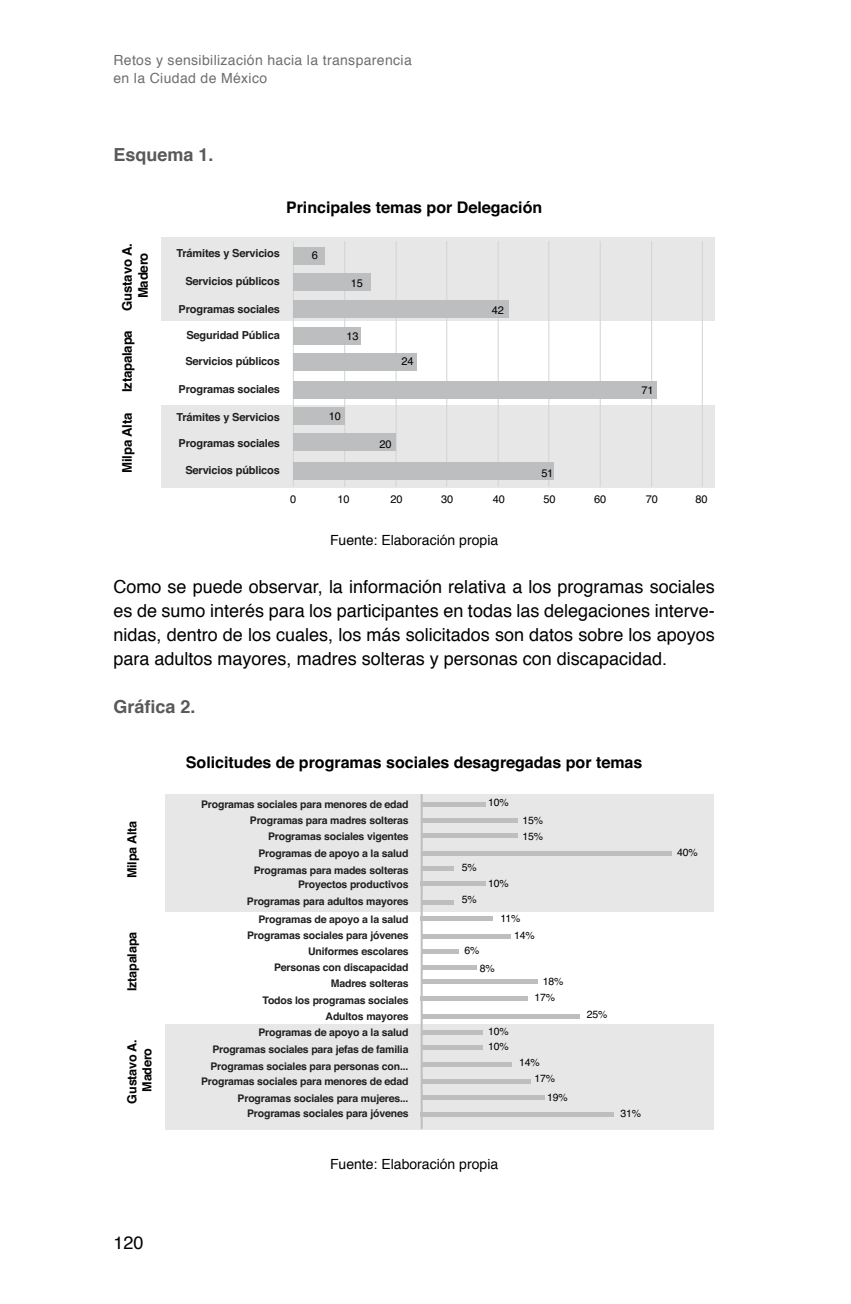
<style>
.page{position:relative;width:851px;height:1304px;background:#fff}
.page>*{position:absolute;margin:0;border:0;box-sizing:border-box;transform-origin:0 0}
.t1{font:18px/24px "Helvetica";color:#000;text-align:justify}
.t2{font:700 18px "Helvetica";color:#58595b}
.t3{font:700 16px "Helvetica";color:#010101}
.t4{font:14px/18px "Helvetica";letter-spacing:.025em;color:#6d6e71}
.t5{font:14px "Helvetica";color:#000}
.t6{font:700 13.2px/15.8px "Helvetica";letter-spacing:-.015em;color:#010101;text-align:center}
.t7{font:700 12.6px/15px "Helvetica";letter-spacing:-.015em;color:#010101;text-align:center}
.t8{font:700 11px "Helvetica";letter-spacing:-.015em;color:#231f20}
.t9{font:11px "Helvetica";letter-spacing:-.015em;color:#010101}
.t10{font:700 10.4px/16.8px "Helvetica";letter-spacing:-.015em;color:#231f20;text-align:right}
.t11{font:10.4px/14.6px "Helvetica";letter-spacing:-.015em;color:#010101}
</style>
<div class="page">
<div style="left:165px;top:794px;width:548px;height:117px;background:#e7e7e7"></div>
<div style="left:165px;top:1025px;width:548px;height:105px;background:#e7e7e7"></div>
<div style="left:421px;top:802px;width:64px;height:5px;background:#bdbec0"></div>
<div style="left:421px;top:866px;width:33px;height:5px;background:#bdbec0"></div>
<div style="left:421px;top:900px;width:33px;height:5px;background:#bdbec0"></div>
<hr style="left:421px;top:949px;width:37px;height:4px;background:#bdbec0">
<div style="left:421px;top:965px;width:55px;height:5px;background:#bdbec0"></div>
<div style="left:421px;top:996px;width:107px;height:5px;background:#bdbec0"></div>
<hr style="left:421px;top:979px;width:116px;height:4px;background:#bdbec0">
<div style="left:421px;top:1014px;width:158px;height:5px;background:#bdbec0"></div>
<div style="left:421px;top:916px;width:72px;height:5px;background:#bdbec0"></div>
<div style="left:421px;top:1030px;width:61px;height:5px;background:#bdbec0"></div>
<div style="left:421px;top:1045px;width:61px;height:5px;background:#bdbec0"></div>
<div style="left:421px;top:1062px;width:91px;height:5px;background:#bdbec0"></div>
<div style="left:421px;top:1079px;width:109px;height:5px;background:#bdbec0"></div>
<div style="left:421px;top:1095px;width:123px;height:5px;background:#bdbec0"></div>
<div style="left:421px;top:1112px;width:193px;height:5px;background:#bdbec0"></div>
<div style="left:421px;top:934px;width:89px;height:5px;background:#bdbec0"></div>
<div style="left:421px;top:881px;width:65px;height:5px;background:#bdbec0"></div>
<div style="left:421px;top:818px;width:96px;height:5px;background:#bdbec0"></div>
<div style="left:421px;top:833px;width:96px;height:5px;background:#bdbec0"></div>
<div style="left:421px;top:851px;width:250px;height:5px;background:#bdbec0"></div>
<hr style="left:420px;top:794px;width:2px;height:335px;background:#bdbec0">
<div style="left:160px;top:404px;width:554px;height:84px;background:#e7e7e7"></div>
<div style="left:160px;top:321px;width:554px;height:84px;background:#fff"></div>
<div style="left:160px;top:238px;width:554px;height:83px;background:#e7e7e7"></div>
<hr style="left:344px;top:241px;width:1px;height:246px;background:#d2d3d4">
<hr style="left:293px;top:241px;width:1px;height:246px;background:#d2d3d4">
<hr style="left:395px;top:241px;width:1px;height:246px;background:#d2d3d4">
<hr style="left:446px;top:241px;width:1px;height:246px;background:#d2d3d4">
<hr style="left:497px;top:241px;width:1px;height:246px;background:#d2d3d4">
<hr style="left:548px;top:241px;width:1px;height:246px;background:#d2d3d4">
<hr style="left:599px;top:241px;width:1px;height:246px;background:#d2d3d4">
<hr style="left:651px;top:241px;width:1px;height:246px;background:#d2d3d4">
<hr style="left:701px;top:241px;width:1px;height:246px;background:#d2d3d4">
<div style="left:293px;top:247px;width:32px;height:17px;background:#bdbec0"></div>
<div style="left:293px;top:328px;width:68px;height:17px;background:#bdbec0"></div>
<div style="left:293px;top:407px;width:51px;height:18px;background:#bdbec0"></div>
<div style="left:293px;top:274px;width:78px;height:17px;background:#bdbec0"></div>
<div style="left:293px;top:433px;width:103px;height:18px;background:#bdbec0"></div>
<div style="left:293px;top:353px;width:124px;height:18px;background:#bdbec0"></div>
<div style="left:293px;top:462px;width:261px;height:18px;background:#bdbec0"></div>
<div style="left:293px;top:381px;width:363px;height:18px;background:#bdbec0"></div>
<div style="left:293px;top:301px;width:215px;height:17px;background:#bdbec0"></div>
<h3 class="t4" style="left:113px;top:51px;width:300px">Retos y sensibilización hacia la transparencia en la Ciudad de México</h3>
<h1 class="t2" style="left:113px;top:141px;width:102px">Esquema 1.</h1>
<h2 class="t3" style="left:286px;top:194px;width:258px">Principales temas por Delegación</h2>
<p class="t6" style="left:119px;top:311px;width:69px;rotate:-90deg">Gustavo A.<br>Madero</p>
<p class="t6" style="left:119px;top:392px;width:64px;rotate:-90deg">Iztapalapa</p>
<p class="t6" style="left:119px;top:473px;width:62px;rotate:-90deg">Milpa Alta</p>
<p class="t8" style="left:176px;top:408px;width:105px">Trámites y Servicios</p>
<p class="t8" style="left:176px;top:245px;width:105px">Trámites y Servicios</p>
<p class="t8" style="left:185px;top:272px;width:96px">Servicios públicos</p>
<p class="t8" style="left:179px;top:301px;width:103px">Programas sociales</p>
<p class="t8" style="left:186px;top:326px;width:95px">Seguridad Pública</p>
<p class="t8" style="left:185px;top:352px;width:96px">Servicios públicos</p>
<p class="t8" style="left:179px;top:381px;width:103px">Programas sociales</p>
<p class="t8" style="left:179px;top:434px;width:103px">Programas sociales</p>
<p class="t8" style="left:185px;top:461px;width:96px">Servicios públicos</p>
<p class="t9" style="left:312px;top:246px;width:8px">6</p>
<p class="t9" style="left:351px;top:275px;width:14px">15</p>
<p class="t9" style="left:346px;top:328px;width:14px">13</p>
<p class="t9" style="left:401px;top:353px;width:14px">24</p>
<p class="t9" style="left:329px;top:408px;width:14px">10</p>
<p class="t9" style="left:379px;top:436px;width:14px">20</p>
<p class="t9" style="left:491px;top:301px;width:14px">42</p>
<p class="t9" style="left:541px;top:464px;width:14px">51</p>
<p class="t9" style="left:290px;top:491px;width:8px">0</p>
<p class="t9" style="left:337px;top:491px;width:14px">10</p>
<p class="t9" style="left:390px;top:491px;width:14px">20</p>
<p class="t9" style="left:441px;top:491px;width:14px">30</p>
<p class="t9" style="left:493px;top:491px;width:14px">40</p>
<p class="t9" style="left:543px;top:491px;width:14px">50</p>
<p class="t9" style="left:641px;top:382px;width:14px">71</p>
<p class="t9" style="left:594px;top:491px;width:14px">60</p>
<p class="t9" style="left:646px;top:491px;width:14px">70</p>
<p class="t9" style="left:695px;top:491px;width:14px">80</p>
<h3 class="t5" style="left:330px;top:530px;width:170px">Fuente: Elaboración propia</h3>
<p class="t1" style="left:113px;top:576px;width:602px">Como se puede observar, la información relativa a los programas sociales es de sumo interés para los participantes en todas las delegaciones interve&shy;nidas, dentro de los cuales, los más solicitados son datos sobre los apoyos para adultos mayores, madres solteras y personas con discapacidad.</p>
<h1 class="t2" style="left:113px;top:693px;width:84px">Gráfica 2.</h1>
<p class="t7" style="left:124px;top:878px;width:59px;rotate:-90deg">Milpa Alta</p>
<p class="t7" style="left:124px;top:991px;width:61px;rotate:-90deg">Iztapalapa</p>
<p class="t7" style="left:124px;top:1104px;width:66px;rotate:-90deg">Gustavo A.<br>Madero</p>
<h1 class="t1" style="left:113px;top:1231px;width:32px">120</h1>
<h2 class="t3" style="left:186px;top:749px;width:458px">Solicitudes de programas sociales desagregadas por temas</h2>
<p class="t10" style="left:201px;top:796px;width:209px">Programas sociales para menores de edad<br>Programas para madres solteras</p>
<p class="t10" style="left:254px;top:863px;width:156px;line-height:14.6px">Programas para mades solteras<br>Proyectos productivos</p>
<p class="t11" style="left:488px;top:796px;width:22px">10%</p>
<p class="t11" style="left:522px;top:812px;width:22px;line-height:16px">15%<br>15%</p>
<p class="t10" style="left:268px;top:828px;width:142px">Programas sociales vigentes</p>
<p class="t10" style="left:258px;top:845px;width:151px">Programas de apoyo a la salud</p>
<p class="t11" style="left:461px;top:860px;width:16px">5%</p>
<p class="t11" style="left:461px;top:892px;width:16px">5%</p>
<p class="t11" style="left:488px;top:876px;width:22px">10%</p>
<p class="t10" style="left:247px;top:893px;width:163px">Programas para adultos mayores</p>
<p class="t10" style="left:258px;top:911px;width:151px">Programas de apoyo a la salud</p>
<p class="t10" style="left:247px;top:927px;width:163px">Programas sociales para jóvenes</p>
<p class="t10" style="left:308px;top:943px;width:102px">Uniformes escolares</p>
<p class="t10" style="left:274px;top:960px;width:136px">Personas con discapacidad</p>
<p class="t10" style="left:331px;top:975px;width:79px">Madres solteras</p>
<p class="t10" style="left:262px;top:992px;width:147px">Todos los programas sociales</p>
<p class="t10" style="left:325px;top:1008px;width:84px">Adultos mayores</p>
<p class="t10" style="left:258px;top:1025px;width:151px">Programas de apoyo a la salud</p>
<p class="t10" style="left:210px;top:1040px;width:199px;line-height:17.4px;text-align:left">Programas sociales para jefas de familia<br>Programas sociales para personas con...</p>
<p class="t10" style="left:201px;top:1073px;width:209px">Programas sociales para menores de edad<br>Programas sociales para mujeres...</p>
<p class="t10" style="left:247px;top:1105px;width:163px">Programas sociales para jóvenes</p>
<p class="t11" style="left:464px;top:943px;width:16px">6%</p>
<p class="t11" style="left:514px;top:910px;width:22px;line-height:17.4px;text-indent:-14px">11%<br>14%</p>
<p class="t11" style="left:480px;top:961px;width:16px">8%</p>
<p class="t11" style="left:488px;top:1024px;width:22px">10%<br>10%</p>
<p class="t11" style="left:542px;top:975px;width:22px">18%</p>
<p class="t11" style="left:534px;top:991px;width:22px">17%</p>
<p class="t11" style="left:519px;top:1056px;width:22px">14%</p>
<p class="t11" style="left:534px;top:1071px;width:22px">17%</p>
<p class="t11" style="left:547px;top:1091px;width:22px">19%</p>
<h3 class="t5" style="left:330px;top:1154px;width:170px">Fuente: Elaboración propia</h3>
<p class="t11" style="left:586px;top:1007px;width:22px">25%</p>
<p class="t11" style="left:620px;top:1107px;width:22px">31%</p>
<p class="t11" style="left:677px;top:845px;width:22px">40%</p>
</div>
